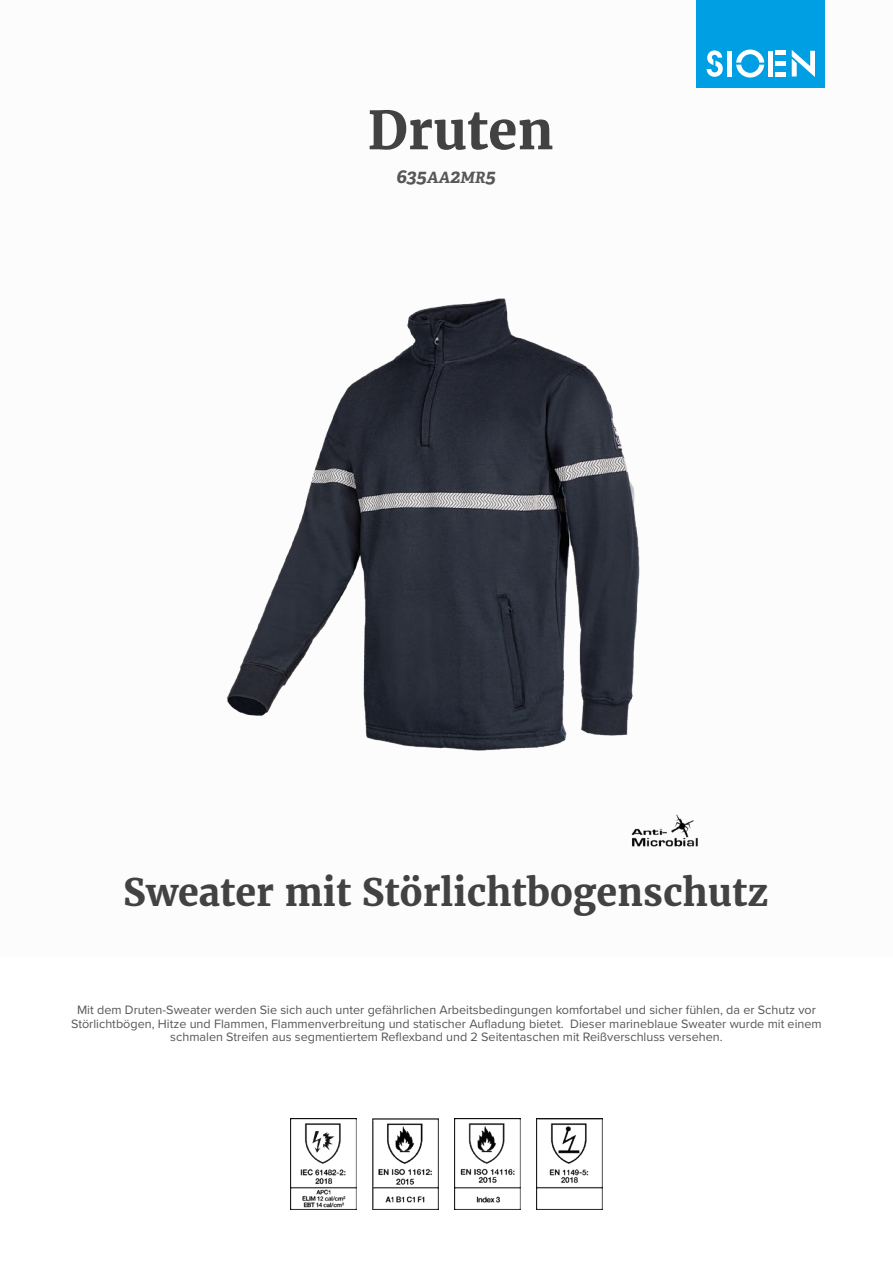
<style>
.page{position:relative;width:893px;height:1263px;background:#fff}
.page>*{position:absolute;margin:0;border:0;box-sizing:border-box;transform-origin:0 0}
.t1{font:700 52.5px "Merriweather";color:#424243}
.t2{font:700 37.5px "Merriweather";color:#424243}
.t3{font:italic 700 19.5px "Adelle";color:#575756}
.t4{font:12.6px/13.6px "Proxima Nova";color:#575756;text-align:center}
.s1{font-size:15.6px}
</style>
<div class="page">
<div style="left:697px;top:0;width:128px;height:88px;background:#009fe3"></div>
<svg style="left:707px;top:50px;width:16px;height:27px"></svg>
<svg style="left:736px;top:50px;width:28px;height:28px"></svg>
<div style="left:727px;top:51px;width:5px;height:26px;background:#fff"></div>
<div style="left:768px;top:51px;width:5px;height:26px;background:#fff"></div>
<div style="left:775px;top:72px;width:11px;height:5px;background:#fff"></div>
<div style="left:775px;top:61px;width:11px;height:5px;background:#fff"></div>
<hr style="left:775px;top:51px;width:11px;height:4px;background:#fff">
<svg style="left:792px;top:50px;width:23px;height:27px"></svg>
<img style="left:688px;top:820px;width:10px;height:27px">
<img style="left:290px;top:1118px;width:66px;height:92px">
<img style="left:372px;top:1118px;width:67px;height:92px">
<img style="left:454px;top:1118px;width:67px;height:92px">
<img style="left:536px;top:1118px;width:67px;height:92px">
<img style="left:227px;top:298px;width:461px;height:549px">
<h1 class="t1" style="left:368px;top:95px;width:187px">Druten</h1>
<h3 class="t3" style="left:396px;top:164px;width:101px">635<span class="s1">AA</span>2<span class="s1">MR</span>5</h3>
<h2 class="t2" style="left:123px;top:867px;width:647px">Sweater mit Störlichtbogenschutz</h2>
<p class="t4" style="left:71px;top:1002px;width:752px">Mit dem Druten-Sweater werden Sie sich auch unter gefährlichen Arbeitsbedingungen komfortabel und sicher fühlen, da er Schutz vor<br>Störlichtbögen, Hitze und Flammen, Flammenverbreitung und statischer Aufladung bietet. Dieser marineblaue Sweater wurde mit einem schmalen Streifen aus segmentiertem Reflexband und 2 Seitentaschen mit Reißverschluss versehen.</p>
</div>
